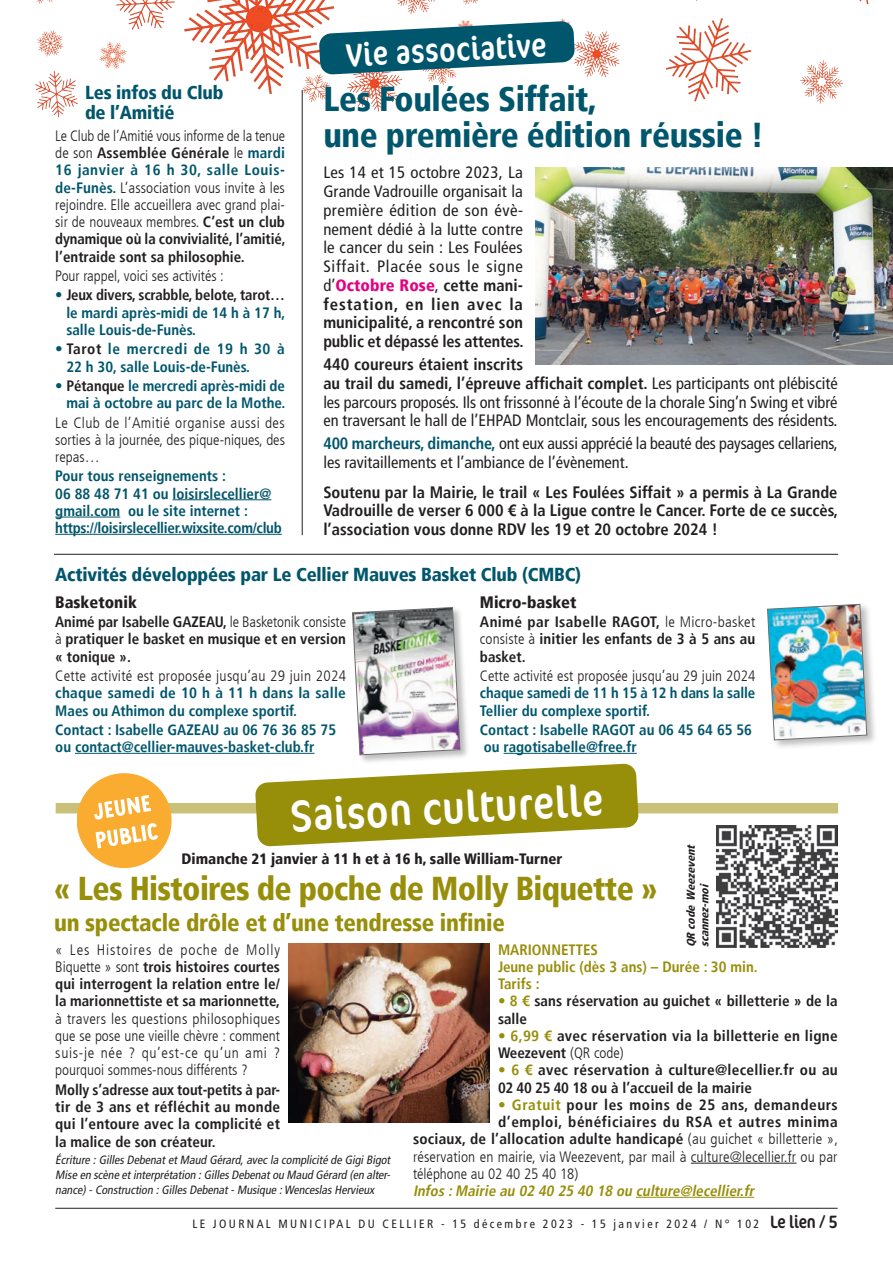
<style>
.page{position:relative;width:893px;height:1263px;background:#fff}
.page>*{position:absolute;margin:0;border:0;box-sizing:border-box;transform-origin:0 0}
.t1{font:condensed 45px "Cocon Pro";color:#fff}
.t2{font:900 condensed 34.5px/36px "Frutiger LT";letter-spacing:-.01em;color:#00566c}
.t3{font:900 condensed 33px "Frutiger LT";letter-spacing:-.02em;color:#978e0a}
.t4{font:condensed 33px "Cocon Pro";color:#fff}
.t5{font:900 condensed 24px "Frutiger LT";letter-spacing:-.01em;color:#978e0a}
.t6{font:900 condensed 18.75px/20.2px "Frutiger LT";letter-spacing:-.01em;color:#00566c}
.t7{font:condensed 16.5px/18.8px "Frutiger LT";color:#231f20}
.t8{font:700 condensed 16.5px/18.8px "Frutiger LT";color:#231f20;text-align:justify}
.t9{font:900 condensed 16.5px "Frutiger LT";color:#231f20}
.t10{font:300 condensed 15px/17.2px "Frutiger LT";letter-spacing:.005em;color:#231f20;text-align:justify}
.t11{font:700 condensed 15px/17.2px "Frutiger LT";letter-spacing:.01em;color:#231f20;text-align:justify}
.t12{font:700 condensed 15px/17.2px "Frutiger LT";color:#00566c}
.t13{font:700 condensed 15px "Frutiger LT";letter-spacing:.035em;color:#231f20}
.t14{font:700 condensed 15px/17.2px "Frutiger LT";color:#978e0a}
.t15{font:900 condensed 15px "Frutiger LT";color:#231f20}
.t16{font:italic 700 condensed 15px "Frutiger LT";color:#978e0a}
.t17{font:italic condensed 12px/15px "Frutiger LT";color:#231f20;text-align:justify}
.t18{font:condensed 12px "Frutiger LT";letter-spacing:.2em;color:#231f20}
.t19{font:italic 900 condensed 11.25px/13.5px "Frutiger LT";color:#231f20}
.s1{font-weight:700}
.s2{font-weight:700;color:#00566c}
.s3{font-weight:300}
.s4{color:#231f20}
.s5{font-weight:900;color:#e20282}
.s6{color:#978e0a}
.s7{font-family:"Cocon Pro";font-size:18px}
</style>
<div class="page">
<img style="left:35px;top:0;width:834px;height:122px">
<hr style="left:55px;top:1208px;width:783px;height:1px;background:#231f20">
<hr style="left:173px;top:499px;width:98px;height:1px;background:#00566c">
<hr style="left:55px;top:517px;width:65px;height:1px;background:#00566c">
<hr style="left:55px;top:534px;width:227px;height:1px;background:#00566c">
<hr style="left:302px;top:90px;width:1px;height:445px;background:#231f20">
<hr style="left:54px;top:554px;width:784px;height:1px;background:#231f20">
<svg style="left:319px;top:21px;width:256px;height:54px"></svg>
<img style="left:536px;top:167px;width:357px;height:197px">
<div style="left:56px;top:803px;width:782px;height:10px;background:#c9c178"></div>
<svg style="left:255px;top:763px;width:384px;height:83px"></svg>
<hr style="left:75px;top:753px;width:239px;height:1px;background:#00566c">
<hr style="left:504px;top:753px;width:133px;height:1px;background:#00566c">
<hr style="left:691px;top:1163px;width:105px;height:1px;background:#231f20">
<hr style="left:636px;top:1197px;width:118px;height:1px;background:#978e0a">
<div style="left:351px;top:606px;width:119px;height:159px;background:#231f20;opacity:.3"></div>
<img style="left:352px;top:607px;width:109px;height:149px">
<div style="left:766px;top:602px;width:111px;height:149px;background:#231f20;opacity:.3"></div>
<img style="left:767px;top:603px;width:101px;height:138px">
<img style="left:289px;top:943px;width:200px;height:179px">
<img style="left:716px;top:826px;width:122px;height:121px">
<svg style="left:77px;top:773px;width:96px;height:96px"></svg>
<p class="t6" style="left:85px;top:82px;width:140px">Les infos du Club de l’Amitié</p>
<p class="t10" style="left:55px;top:127px;width:232px">Le Club de l’Amitié vous informe de la tenue de son <span class="s1">Assemblée Générale</span> le <span class="s2">mardi 16 janvier à 16 h 30, salle Louis&shy;de-Funès.</span> L’association vous invite à les rejoindre. Elle accueillera avec grand plai&shy;sir de nouveaux membres. <span class="s1">C’est un club dynamique où la convivialité, l’amitié, l’entraide sont sa philosophie.</span></p>
<p class="t10" style="left:55px;top:267px;width:170px">Pour rappel, voici ses activités :</p>
<p class="t12" style="left:66px;top:287px;width:221px;text-align:justify;text-indent:-11px"><span class="s3">•</span> <span class="s4">Jeux divers, scrabble, belote, tarot… </span>le mardi après-midi de 14 h à 17 h, salle Louis-de-Funès.</p>
<p class="t12" style="left:66px;top:340px;width:220px;text-indent:-11px"><span class="s3">•</span> <span class="s4">Tarot</span> le mercredi de 19 h 30 à<br>22 h 30, salle Louis-de-Funès.</p>
<p class="t12" style="left:55px;top:377px;width:232px;text-align:right"><span class="s3">•</span> <span class="s4">Pétanque</span> le mercredi après-midi de mai à octobre au parc de la Mothe.</p>
<p class="t10" style="left:55px;top:414px;width:231px">Le Club de l’Amitié organise aussi des sorties à la journée, des pique-niques, des repas…</p>
<p class="t12" style="left:55px;top:468px;width:228px">Pour tous renseignements :<br>06 88 48 71 41 ou loisirslecellier@ gmail.com ou le site internet : https://loisirslecellier.wixsite.com/club</p>
<h3 class="t4" style="left:345px;top:33px;width:202px;rotate:-3deg">Vie associative</h3>
<h2 class="t2" style="left:323px;top:81px;width:442px">Les Foulées Siffait,<br>une première édition réussie !</h2>
<p class="t7" style="left:323px;top:163px;width:202px;text-align:justify">Les 14 et 15 octobre 2023, La Grande Vadrouille organisait la première édition de son évè&shy;nement dédié à la lutte contre le cancer du sein : Les Foulées Siffait. Placée sous le signe d’<span class="s5">Octobre Rose</span>, <span class="s1">cette mani&shy;festation, en lien avec la municipalité, a rencontré son public et dépassé les attentes.</span></p>
<p class="t7" style="left:323px;top:355px;width:516px"><span class="s1">440 coureurs étaient inscrits<br>au trail du samedi, l’épreuve affichait complet.</span> Les participants ont plébiscité les parcours proposés. Ils ont frissonné à l’écoute de la chorale Sing’n Swing et vibré en traversant le hall de l’EHPAD Montclair, sous les encouragements des résidents.</p>
<p class="t7" style="left:323px;top:434px;width:516px"><span class="s2">400 marcheurs, dimanche,</span> ont eux aussi apprécié la beauté des paysages cellariens, les ravitaillements et l’ambiance de l’évènement.</p>
<p class="t8" style="left:323px;top:482px;width:516px">Soutenu par la Mairie, le trail « Les Foulées Siffait » a permis à La Grande Vadrouille de verser 6 000 € à la Ligue contre le Cancer. Forte de ce succès, l’association vous donne RDV les 19 et 20 octobre 2024 !</p>
<p class="t6" style="left:55px;top:564px;width:527px">Activités développées par Le Cellier Mauves Basket Club (CMBC)</p>
<p class="t9" style="left:55px;top:592px;width:83px">Basketonik</p>
<p class="t11" style="left:55px;top:613px;width:292px">Animé par Isabelle GAZEAU, <span class="s3">le Basketonik consiste à</span> pratiquer le basket en musique et en version « tonique ».</p>
<p class="t10" style="left:55px;top:667px;width:292px">Cette activité est proposée jusqu’au 29 juin 2024</p>
<p class="t12" style="left:55px;top:684px;width:292px">chaque samedi de 10 h à 11 h dans la salle<br>Maes ou Athimon du complexe sportif.</p>
<p class="t12" style="left:55px;top:721px;width:282px">Contact : Isabelle GAZEAU au 06 76 36 85 75 ou contact@cellier-mauves-basket-club.fr</p>
<p class="t9" style="left:480px;top:592px;width:98px">Micro-basket</p>
<p class="t11" style="left:480px;top:613px;width:277px">Animé par Isabelle RAGOT, <span class="s3">le Micro-basket consiste à</span> initier les enfants de 3 à 5 ans au basket.</p>
<p class="t10" style="left:480px;top:667px;width:277px">Cette activité est proposée jusqu’au 29 juin 2024</p>
<p class="t12" style="left:480px;top:684px;width:277px">chaque samedi de 11 h 15 à 12 h dans la salle<br>Tellier du complexe sportif.</p>
<p class="t12" style="left:480px;top:721px;width:274px">Contact : Isabelle RAGOT au 06 45 64 65 56 ou ragotisabelle@free.fr</p>
<h1 class="t1" style="left:289px;top:785px;width:314px;rotate:-3deg">Saison culturelle</h1>
<p class="t19" style="left:684px;top:947px;width:107px;rotate:-90deg">QRcode Weezevent scannez-moi</p>
<p class="t15" style="left:182px;top:850px;width:382px">Dimanche 21 janvier à 11 h et à 16 h, salle William-Turner</p>
<h3 class="t3" style="left:54px;top:868px;width:605px">« Les Histoires de poche de Molly Biquette »</h3>
<h3 class="t5" style="left:54px;top:908px;width:452px">un spectacle drôle et d’une tendresse infinie</h3>
<p class="t14" style="left:498px;top:941px;width:261px">MARIONNETTES<br>Jeune public (dès 3 ans) – Durée : 30 min.<br>Tarifs :</p>
<p class="t11" style="left:498px;top:992px;width:341px"><span class="s6">• 8 €</span> sans réservation au guichet « billetterie » de la salle</p>
<p class="t11" style="left:498px;top:1027px;width:341px"><span class="s6">• 6,99 €</span> avec réservation via la billetterie en ligne<br>Weezevent <span class="s3">(QR code)</span></p>
<p class="t11" style="left:498px;top:1061px;width:341px"><span class="s6">• 6 €</span> avec réservation à culture@lecellier.fr ou au<br>02 40 25 40 18 ou à l’accueil de la mairie</p>
<p class="t13" style="left:498px;top:1096px;width:341px"><span class="s6">• Gratuit</span> pour les moins de 25 ans, demandeurs</p>
<p class="t13" style="left:498px;top:1113px;width:341px">d’emploi, bénéficiaires du RSA et autres minima</p>
<p class="t11" style="left:413px;top:1130px;width:426px">sociaux, de l’allocation adulte handicapé <span class="s3">(au guichet « billetterie »,</span></p>
<p class="t10" style="left:413px;top:1148px;width:426px">réservation en mairie, via Weezevent, par mail à culture@lecellier.fr ou par</p>
<p class="t10" style="left:413px;top:1165px;width:167px">téléphone au 02 40 25 40 18)</p>
<p class="t16" style="left:413px;top:1182px;width:346px">Infos :Mairie au 02 40 25 40 18 ou culture@lecellier.fr</p>
<p class="t11" style="left:55px;top:941px;width:226px"><span class="s3">« Les Histoires de poche de Molly Biquette » sont</span> trois histoires courtes qui interrogent la relation entre le/ la marionnettiste et sa marionnette,</p>
<p class="t10" style="left:55px;top:1010px;width:226px">à travers les questions philosophiques que se pose une vieille chèvre : comment suis-je née ? qu’est-ce qu’un ami ? pourquoi sommes-nous différents ?</p>
<p class="t11" style="left:55px;top:1081px;width:226px">Molly s’adresse aux tout-petits à par&shy;tir de 3 ans et réfléchit au monde qui l’entoure avec la complicité et la malice de son créateur.</p>
<p class="t17" style="left:55px;top:1152px;width:339px">Écriture :GillesDebenatetMaud Gérard,avec la complicité de GigiBigot Mise en scène etinterprétation :GillesDebenatou Maud Gérard (en alter&shy;nance)-Construction :GillesDebenat-Musique :WenceslasHervieux</p>
<p class="t18" style="left:192px;top:1216px;width:647px">LE JOURNAL MUNICIPAL DU CELLIER - 15 décembre 2023 - 15 janvier 2024 / N° 102 <span class="s7">Le lien / 5</span></p>
</div>
